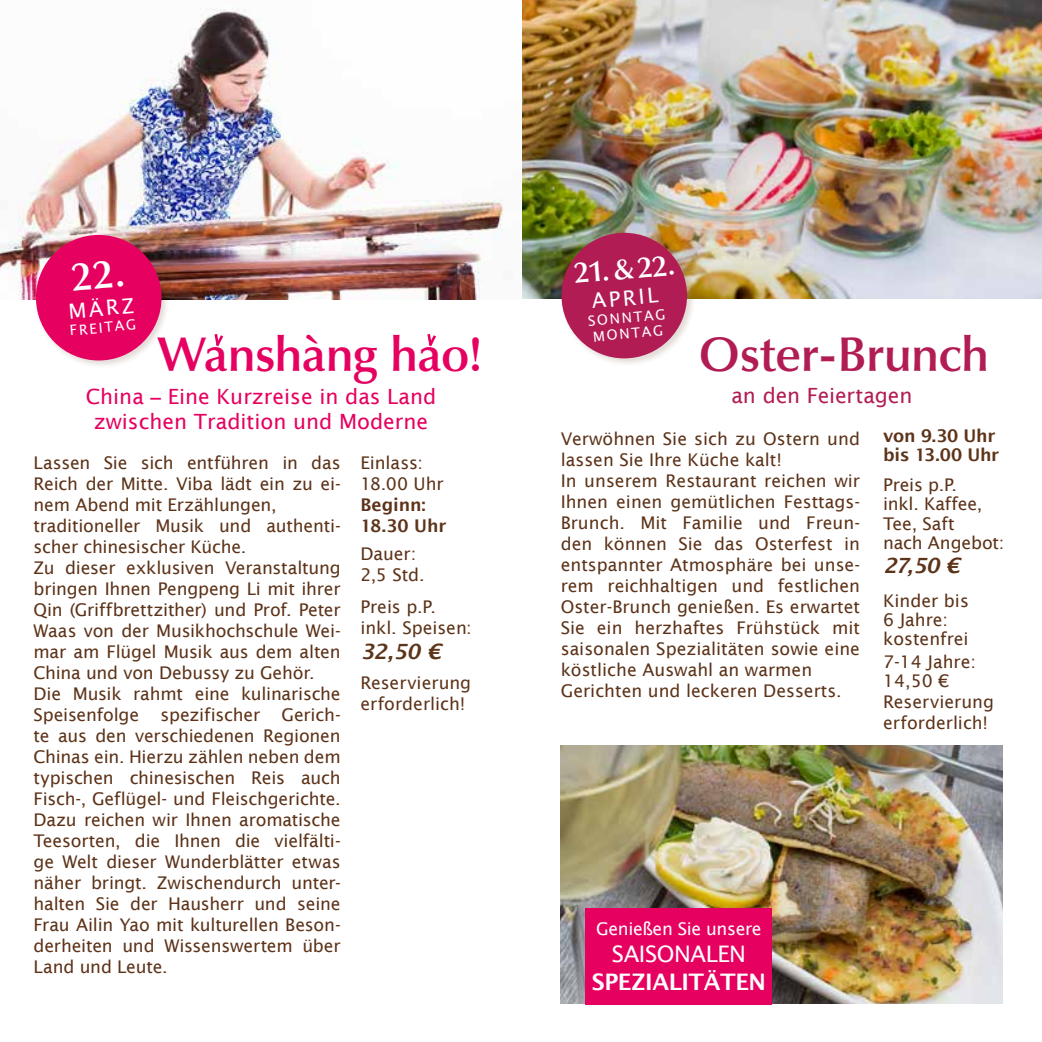
<style>
.page{position:relative;width:1042px;height:1042px;background:#fff}
.page>*{position:absolute;margin:0;border:0;box-sizing:border-box;transform-origin:0 0}
.t1{font:600 49px "Optima LT Pro";letter-spacing:-.015em;color:#e60060}
.t2{font:600 49px "Optima LT Pro";letter-spacing:-.01em;color:#b21c54}
.t3{font:600 29.75px "Optima LT Pro";color:#fff}
.t4{font:600 22.75px "Lucida Sans";letter-spacing:-.02em;color:#fff}
.t5{font:22.75px "Lucida Sans";letter-spacing:-.02em;color:#fff}
.t6{font:21px/25.2px "Lucida Sans";color:#e60060;text-align:center}
.t7{font:21px "Lucida Sans";letter-spacing:-.01em;color:#b21c54}
.t8{font:italic 600 21px "Lucida Sans";letter-spacing:-.045em;color:#5d3319}
.t9{font:21px "Lucida Sans";color:#fff}
.t10{font:17.5px/21px "Lucida Sans";letter-spacing:-.005em;color:#5d3319}
.t11{font:600 17.5px/21px "Lucida Sans";letter-spacing:-.015em;color:#5d3319}
.t12{font:17.5px "Lucida Sans";letter-spacing:-.02em;color:#fff}
.t13{font:14px/15.8px "Lucida Sans";color:#fff}
.s1{font-family:"Optima LT Pro";font-weight:600}
</style>
<div class="page">
<img style="left:0;top:8px;width:503px;height:291px">
<div style="left:34px;top:233px;width:136px;height:136px;background:#5d3319;opacity:.18"></div>
<div style="left:36px;top:235px;width:125px;height:125px;background:#e60060;border-radius:50%"></div>
<svg style="left:214px;top:334px;width:10px;height:13px"></svg>
<svg style="left:427px;top:334px;width:9px;height:13px"></svg>
<img style="left:561px;top:745px;width:441px;height:259px">
<img style="left:522px;top:0;width:520px;height:298px">
<div style="left:559px;top:231px;width:136px;height:136px;background:#5d3319;opacity:.18"></div>
<div style="left:561px;top:233px;width:126px;height:125px;background:#b21c54;border-radius:50%"></div>
<div style="left:585px;top:908px;width:187px;height:97px;background:#e60060"></div>
<p class="t9" style="left:67px;top:299px;width:68px;rotate:-5deg">MÄRZ</p>
<p class="t13" style="left:69px;top:322px;width:68px;rotate:-5deg">FREITAG</p>
<h1 class="t1" style="left:157px;top:324px;width:326px">Wanshàng hao!</h1>
<p class="t6" style="left:86px;top:383px;width:352px">China <span class="s1">–</span> Eine Kurzreise in das Land zwischen Tradition und Moderne</p>
<p class="t10" style="left:34px;top:452px;width:309px">Lassen Sie sich entführen in das Reich der Mitte. Viba lädt ein zu ei&shy;nem Abend mit Erzählungen, traditioneller Musik und authenti&shy;scher chinesischer Küche.<br>Zu dieser exklusiven Veranstaltung bringen Ihnen Pengpeng Li mit ihrer Qin (Griffbrettzither) und Prof. Peter Waas von der Musikhochschule Wei&shy;mar am Flügel Musik aus dem alten China und von Debussy zu Gehör.<br>Die Musik rahmt eine kulinarische Speisenfolge spezifischer Gerich&shy;te aus den verschiedenen Regionen Chinas ein. Hierzu zählen neben dem typischen chinesischen Reis auch Fisch-, Geflügel- und Fleischgerichte.<br>Dazu reichen wir Ihnen aromatische Teesorten, die Ihnen die vielfälti&shy;ge Welt dieser Wunderblätter etwas näher bringt. Zwischendurch unter&shy;halten Sie der Hausherr und seine Frau Ailin Yao mit kulturellen Beson&shy;derheiten und Wissenswertem über Land und Leute.</p>
<p class="t10" style="left:360px;top:452px;width:85px">Einlass:<br>18.00 Uhr</p>
<p class="t11" style="left:360px;top:494px;width:87px">Beginn:<br>18.30 Uhr</p>
<p class="t10" style="left:360px;top:543px;width:66px">Dauer:<br>2,5 Std.</p>
<p class="t10" style="left:360px;top:596px;width:113px">Preis p.P. inkl. Speisen:</p>
<p class="t8" style="left:360px;top:639px;width:82px">32,50 €</p>
<p class="t10" style="left:360px;top:672px;width:112px">Reservierung erforderlich!</p>
<h2 class="t3" style="left:572px;top:254px;width:103px;rotate:-5deg">21. &amp; 22.</h2>
<p class="t9" style="left:591px;top:289px;width:68px;rotate:-5deg">APRIL</p>
<p class="t13" style="left:587px;top:313px;width:79px;rotate:-5deg">SONNTAG<br>MONTAG</p>
<h1 class="t2" style="left:698px;top:323px;width:292px">Oster-Brunch</h1>
<p class="t7" style="left:731px;top:384px;width:182px">an den Feiertagen</p>
<p class="t10" style="left:561px;top:428px;width:301px">Verwöhnen Sie sich zu Ostern und lassen Sie Ihre Küche kalt!<br>In unserem Restaurant reichen wir<br>Ihnen einen gemütlichen Festtags-<br>Brunch. Mit Familie und Freun&shy;den können Sie das Osterfest in entspannter Atmosphäre bei unse&shy;rem reichhaltigen und festlichen<br>Oster-Brunch genießen. Es erwartet<br>Sie ein herzhaftes Frühstück mit saisonalen Spezialitäten sowie eine köstliche Auswahl an warmen<br>Gerichten und leckeren Desserts.</p>
<p class="t11" style="left:883px;top:426px;width:118px;line-height:19.2px">von 9.30 Uhr bis 13.00 Uhr</p>
<p class="t10" style="left:883px;top:475px;width:123px;line-height:19.2px">Preis p.P.<br>inkl. Kaffee,<br>Tee, Saft<br>nach Angebot:</p>
<p class="t8" style="left:883px;top:554px;width:78px">27,50 €</p>
<p class="t10" style="left:883px;top:591px;width:87px;line-height:19.2px">Kinder bis<br>6 Jahre: kostenfrei</p>
<p class="t10" style="left:883px;top:652px;width:94px;line-height:19.2px">7-14 Jahre:<br>14,50 €</p>
<p class="t10" style="left:883px;top:691px;width:112px">Reservierung erforderlich!</p>
<p class="t12" style="left:596px;top:918px;width:167px">Genießen Sie unsere</p>
<h3 class="t5" style="left:612px;top:941px;width:136px">SAISONALEN</h3>
<h3 class="t4" style="left:592px;top:968px;width:176px">SPEZIALITÄTEN</h3>
</div>
